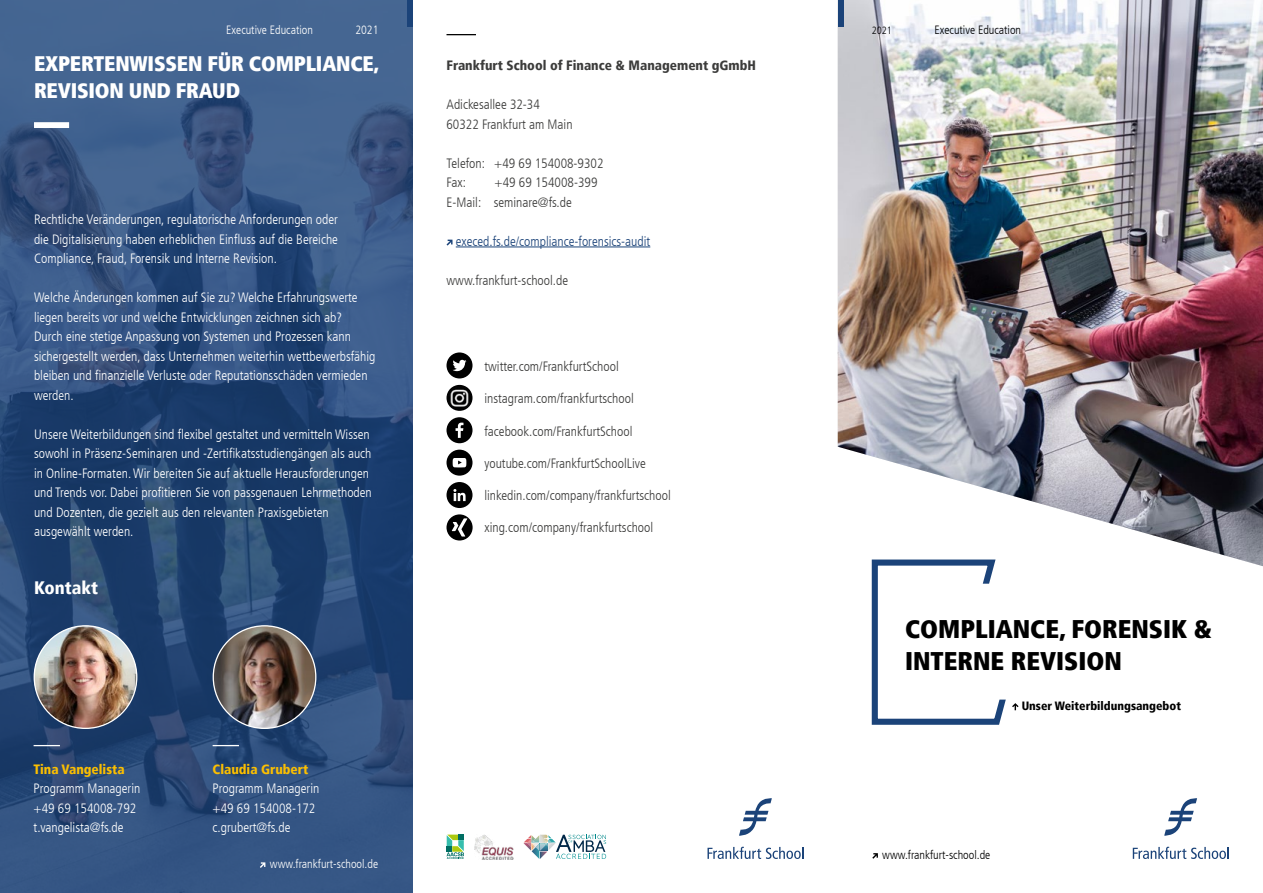
<style>
.page{position:relative;width:1263px;height:893px;background:#fff}
.page>*{position:absolute;margin:0;border:0;box-sizing:border-box;transform-origin:0 0}
.t1{font:900 condensed 25.5px/31.5px "Frutiger LT";color:#000}
.t2{font:900 condensed 21px/27px "Frutiger LT";letter-spacing:-.01em;color:#fff}
.t3{font:900 condensed 18px "Frutiger LT";color:#fff}
.t4{font:300 condensed 13.5px/19.5px "Frutiger LT";color:#fff}
.t5{font:300 condensed 13.5px/19.5px "Frutiger LT";color:#3c3c3b}
.t6{font:900 condensed 13.5px "Frutiger LT";color:#3c3c3b}
.t7{font:300 condensed 13.5px "Frutiger LT";color:#1b4379}
.t8{font:900 condensed 13.5px "Frutiger LT";color:#fcbf00}
.t9{font:300 condensed 12px "Frutiger LT";color:#fff}
.t10{font:300 condensed 12px "Frutiger LT";color:#000}
.t11{font:900 condensed 12px "Frutiger LT";color:#000}
.t12{font:300 condensed 10.5px "Frutiger LT";color:#000}
</style>
<div class="page">
<img style="left:838px;top:0;width:425px;height:566px">
<img style="left:0;top:0;width:412px;height:893px">
<div style="left:838px;top:0;width:6px;height:26px;background:#1b4379"></div>
<div style="left:406px;top:0;width:6px;height:26px;background:#1b4379"></div>
<svg style="left:739px;top:798px;width:33px;height:38px"></svg>
<svg style="left:707px;top:847px;width:97px;height:12px"></svg>
<svg style="left:1164px;top:798px;width:33px;height:38px"></svg>
<svg style="left:1133px;top:847px;width:96px;height:12px"></svg>
<svg style="left:872px;top:853px;width:6px;height:6px"></svg>
<svg style="left:523px;top:835px;width:83px;height:24px"></svg>
<div style="left:446px;top:450px;width:26px;height:26px;background:#000;border-radius:50%"></div>
<svg style="left:453px;top:458px;width:13px;height:9px"></svg>
<div style="left:446px;top:417px;width:26px;height:26px;background:#000;border-radius:50%"></div>
<svg style="left:455px;top:423px;width:8px;height:15px"></svg>
<div style="left:446px;top:482px;width:26px;height:26px;background:#000;border-radius:50%"></div>
<svg style="left:453px;top:489px;width:13px;height:12px"></svg>
<div style="left:446px;top:352px;width:26px;height:26px;background:#000;border-radius:50%"></div>
<svg style="left:453px;top:360px;width:13px;height:11px"></svg>
<svg style="left:446px;top:514px;width:27px;height:26px"></svg>
<img style="left:446px;top:385px;width:26px;height:26px;border-radius:13px">
<hr style="left:446px;top:34px;width:30px;height:1px;background:#000">
<hr style="left:456px;top:247px;width:194px;height:1px;background:#1b4379">
<svg style="left:446px;top:240px;width:6px;height:6px"></svg>
<svg style="left:260px;top:862px;width:5px;height:6px"></svg>
<div style="left:34px;top:122px;width:35px;height:6px;background:#fff"></div>
<svg style="left:446px;top:835px;width:18px;height:24px"></svg>
<svg style="left:871px;top:558px;width:147px;height:167px"></svg>
<svg style="left:1200px;top:37px;width:29px;height:34px"></svg>
<img style="left:34px;top:626px;width:103px;height:102px;border-radius:51px">
<svg style="left:34px;top:745px;width:26px;height:1px"></svg>
<img style="left:213px;top:626px;width:103px;height:102px;border-radius:51px">
<svg style="left:213px;top:745px;width:26px;height:1px"></svg>
<img style="left:474px;top:835px;width:39px;height:25px">
<p class="t9" style="left:226px;top:23px;width:88px">Executive Education</p>
<p class="t9" style="left:355px;top:23px;width:25px">2021</p>
<p class="t10" style="left:934px;top:23px;width:88px">Executive Education</p>
<h2 class="t2" style="left:34px;top:50px;width:347px">EXPERTENWISSEN FÜR COMPLIANCE,<br>REVISION UND FRAUD</h2>
<p class="t12" style="left:872px;top:24px;width:22px">2021</p>
<p class="t6" style="left:446px;top:57px;width:311px">Frankfurt School of Finance &amp; Management gGmbH</p>
<p class="t5" style="left:446px;top:95px;width:128px">Adickesallee 32-34<br>60322 Frankfurt am Main</p>
<p class="t5" style="left:446px;top:153px;width:159px">Telefon: +49 69 154008-9302<br>Fax:</p>
<p class="t5" style="left:446px;top:173px;width:152px;text-indent:48px">+49 69 154008-399<br>E-Mail: seminare@fs.de</p>
<p class="t7" style="left:456px;top:233px;width:196px">execed.fs.de/compliance-forensics-audit</p>
<p class="t5" style="left:446px;top:270px;width:123px">www.frankfurt-school.de</p>
<p class="t4" style="left:34px;top:210px;width:305px;text-align:justify">Rechtliche Veränderungen, regulatorische Anforderungen oder die Digitalisierung haben erheblichen Einfluss auf die Bereiche Compliance, Fraud, Forensik und Interne Revision.</p>
<p class="t4" style="left:34px;top:288px;width:343px">Welche Änderungen kommen auf Sie zu? Welche Erfahrungswerte liegen bereits vor und welche Entwicklungen zeichnen sich ab?<br>Durch eine stetige Anpassung von Systemen und Prozessen kann sichergestellt werden, dass Unternehmen weiterhin wettbewerbsfähig bleiben und finanzielle Verluste oder Reputationsschäden vermieden werden.</p>
<p class="t4" style="left:34px;top:424px;width:339px">Unsere Weiterbildungen sind flexibel gestaltet und vermitteln Wissen sowohl in Präsenz-Seminaren und -Zertifikatsstudiengängen als auch in Online-Formaten. Wir bereiten Sie auf aktuelle Herausforderungen und Trends vor. Dabei profitieren Sie von passgenauen Lehrmethoden und Dozenten, die gezielt aus den relevanten Praxisgebieten ausgewählt werden.</p>
<p class="t5" style="left:484px;top:357px;width:136px">twitter.com/FrankfurtSchool</p>
<p class="t5" style="left:484px;top:389px;width:151px">instagram.com/frankfurtschool</p>
<p class="t5" style="left:484px;top:421px;width:150px">facebook.com/FrankfurtSchool</p>
<p class="t5" style="left:484px;top:454px;width:163px">youtube.com/FrankfurtSchoolLive</p>
<p class="t5" style="left:484px;top:486px;width:188px">linkedin.com/company/frankfurtschool</p>
<p class="t5" style="left:484px;top:518px;width:170px">xing.com/company/frankfurtschool</p>
<h3 class="t3" style="left:34px;top:577px;width:66px">Kontakt</h3>
<p class="t8" style="left:34px;top:761px;width:93px">Tina Vangelista</p>
<p class="t4" style="left:34px;top:779px;width:108px">Programm Managerin +49 69 154008-792 t.vangelista@fs.de</p>
<p class="t8" style="left:213px;top:761px;width:97px">Claudia Grubert</p>
<p class="t4" style="left:213px;top:779px;width:108px">Programm Managerin +49 69 154008-172 c.grubert@fs.de</p>
<p class="t9" style="left:270px;top:857px;width:110px">www.frankfurt-school.de</p>
<h1 class="t1" style="left:905px;top:613px;width:308px">COMPLIANCE, FORENSIK &amp;<br>INTERNE REVISION</h1>
<p class="t11" style="left:1022px;top:699px;width:161px">Unser Weiterbildungsangebot</p>
<p class="t10" style="left:882px;top:848px;width:110px">www.frankfurt-school.de</p>
</div>
